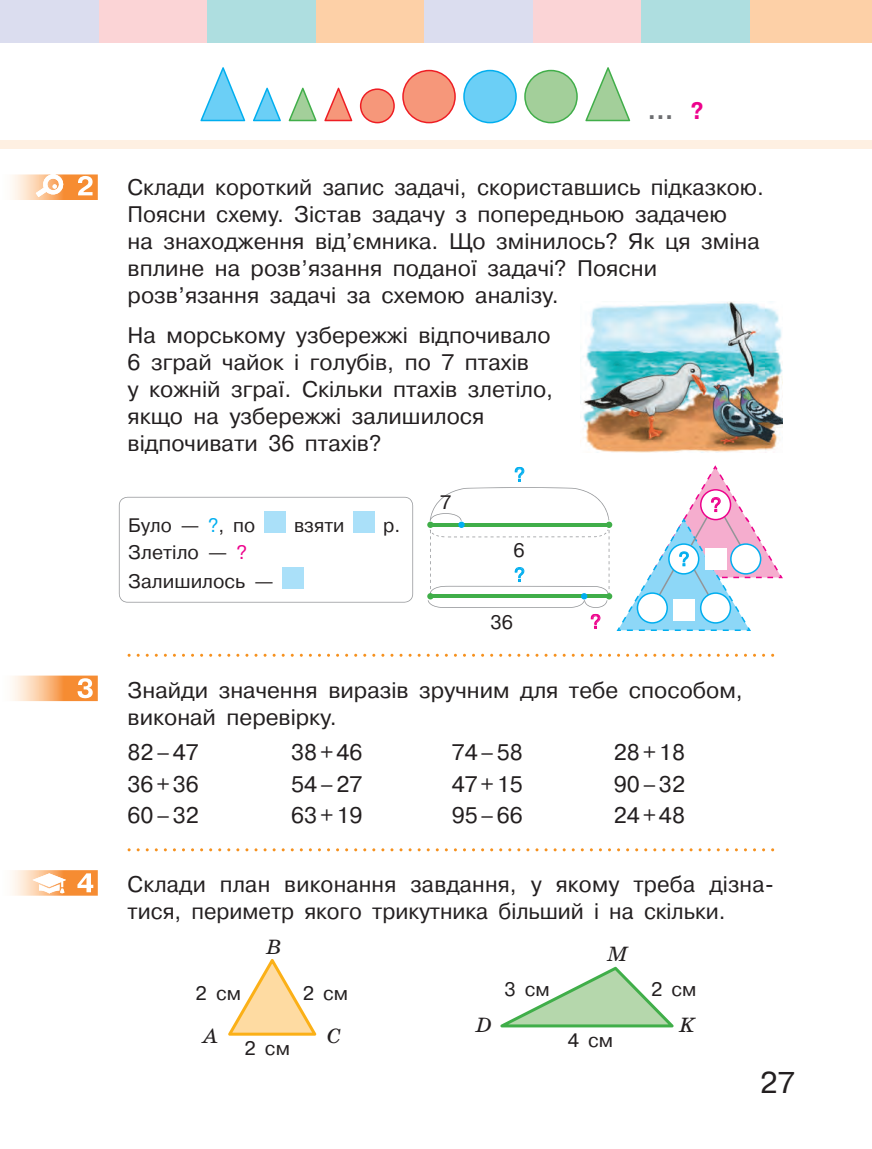
<style>
.page{position:relative;width:872px;height:1149px;background:#fff}
.page>*{position:absolute;margin:0;border:0;box-sizing:border-box;transform-origin:0 0}
.t1{font:30px "Pragmatica C";color:#231f20}
.t2{font:700 24px "Pragmatica C";color:#6c6d70;scale:.9 1}
.t3{font:22.5px/27px "Pragmatica C";color:#231f20}
.t4{font:italic 21px "School Book C";color:#231f20}
.t5{font:19.5px/28.2px "Pragmatica C";color:#231f20}
.t6{font:19.5px "Pragmatica C";color:#00aeef}
.t7{font:19.5px "Pragmatica C";color:#ed028c}
.s1{color:#ed028c}
.s2{font-weight:700;font-size:27px;color:#fff}
.s3{color:#00aeef}
</style>
<div class="page">
<div style="left:749px;top:0;width:123px;height:43px;background:#fdd0a7"></div>
<div style="left:641px;top:0;width:108px;height:43px;background:#aedee0"></div>
<div style="left:532px;top:0;width:109px;height:43px;background:#fbd4d6"></div>
<div style="left:99px;top:0;width:108px;height:43px;background:#fbd4d6"></div>
<div style="left:424px;top:0;width:108px;height:43px;background:#dbddef"></div>
<div style="left:0;top:0;width:99px;height:43px;background:#dbddef"></div>
<div style="left:315px;top:0;width:109px;height:43px;background:#fdd0a7"></div>
<div style="left:207px;top:0;width:108px;height:43px;background:#aedee0"></div>
<div style="left:0;top:140px;width:872px;height:8px;background:#fef0e2"></div>
<svg style="left:128px;top:653px;width:646px;height:3px"></svg>
<svg style="left:128px;top:848px;width:646px;height:3px"></svg>
<svg style="left:119px;top:496px;width:294px;height:106px"></svg>
<svg style="left:427px;top:465px;width:356px;height:165px"></svg>
<svg style="left:228px;top:959px;width:88px;height:76px"></svg>
<svg style="left:500px;top:966px;width:173px;height:61px"></svg>
<img style="left:12px;top:174px;width:86px;height:26px">
<img style="left:78px;top:176px;width:15px;height:19px">
<svg style="left:36px;top:174px;width:29px;height:23px"></svg>
<img style="left:580px;top:301px;width:202px;height:151px">
<img style="left:12px;top:675px;width:86px;height:26px">
<img style="left:78px;top:678px;width:15px;height:20px">
<img style="left:12px;top:870px;width:86px;height:25px">
<img style="left:77px;top:873px;width:16px;height:19px">
<svg style="left:32px;top:886px;width:34px;height:7px"></svg>
<img style="left:32px;top:873px;width:34px;height:13px">
<img style="left:39px;top:884px;width:21px;height:9px">
<svg style="left:200px;top:67px;width:45px;height:54px"></svg>
<svg style="left:585px;top:67px;width:45px;height:54px"></svg>
<svg style="left:253px;top:88px;width:28px;height:33px"></svg>
<svg style="left:289px;top:88px;width:28px;height:33px"></svg>
<svg style="left:324px;top:88px;width:28px;height:33px"></svg>
<svg style="left:360px;top:88px;width:35px;height:35px"></svg>
<svg style="left:402px;top:70px;width:54px;height:53px"></svg>
<svg style="left:463px;top:70px;width:54px;height:53px"></svg>
<svg style="left:524px;top:70px;width:54px;height:53px"></svg>
<p class="t2" style="left:648px;top:97px;width:63px">... <span class="s1">?</span></p>
<p class="t3" style="left:128px;top:174px;width:638px;text-indent:-51px"><span class="s2">2</span> Склади короткий запис задачі, скориставшись підказкою.<br>Поясни схему. Зістав задачу з попередньою задачею<br>на знаходження від’ємника. Що змінилось? Як ця зміна вплине на розв’язання поданої задачі? Поясни розв’язання задачі за схемою аналізу.</p>
<p class="t3" style="left:128px;top:322px;width:427px">На морському узбережжі відпочивало<br>6 зграй чайок і голубів, по 7 птахів<br>у кожній зграї. Скільки птахів злетіло, якщо на узбережжі залишилося відпочивати 36 птахів?</p>
<p class="t5" style="left:128px;top:511px;width:129px">Було — <span class="s3">?</span>, по</p>
<p class="t5" style="left:294px;top:511px;width:52px">взяти</p>
<p class="t5" style="left:383px;top:511px;width:19px">р.</p>
<p class="t5" style="left:128px;top:538px;width:147px">Злетіло — <span class="s1">?<br></span>Залишилось —</p>
<p class="t5" style="left:440px;top:487px;width:13px">7</p>
<p class="t6" style="left:514px;top:463px;width:12px">?</p>
<p class="t5" style="left:513px;top:536px;width:13px">6</p>
<p class="t6" style="left:514px;top:563px;width:12px">?</p>
<p class="t5" style="left:490px;top:608px;width:24px">36</p>
<p class="t7" style="left:590px;top:610px;width:12px">?</p>
<p class="t6" style="left:678px;top:548px;width:12px">?</p>
<p class="t7" style="left:710px;top:494px;width:12px">?</p>
<p class="t3" style="left:128px;top:676px;width:617px">Знайди значення виразів зручним для тебе способом, виконай перевірку.</p>
<p class="t3" style="left:128px;top:739px;width:73px">82 – 47</p>
<p class="t3" style="left:291px;top:739px;width:73px">38 + 46</p>
<p class="t3" style="left:452px;top:739px;width:73px">74 – 58</p>
<p class="t3" style="left:614px;top:739px;width:73px">28 + 18</p>
<p class="t3" style="left:128px;top:770px;width:73px">36 + 36</p>
<p class="t3" style="left:291px;top:770px;width:73px">54 – 27</p>
<p class="t3" style="left:452px;top:770px;width:73px">47 + 15</p>
<p class="t3" style="left:614px;top:770px;width:73px">90 – 32</p>
<p class="t3" style="left:128px;top:801px;width:73px">60 – 32</p>
<p class="t3" style="left:291px;top:801px;width:73px">63 + 19</p>
<p class="t3" style="left:452px;top:801px;width:73px">95 – 66</p>
<p class="t3" style="left:614px;top:801px;width:73px">24 + 48</p>
<p class="t3" style="left:77px;top:870px;width:699px;text-align:center"><span class="s2">4</span> Склади план виконання завдання, у якому треба дізна&shy;тися, периметр якого трикутника більший і на скільки.</p>
<p class="t4" style="left:266px;top:934px;width:17px">В</p>
<p class="t5" style="left:196px;top:979px;width:47px">2 см</p>
<p class="t5" style="left:303px;top:979px;width:47px">2 см</p>
<p class="t4" style="left:203px;top:1024px;width:16px">A</p>
<p class="t5" style="left:244px;top:1033px;width:47px">2 см</p>
<p class="t4" style="left:327px;top:1024px;width:15px">С</p>
<p class="t4" style="left:475px;top:1012px;width:18px">D</p>
<p class="t4" style="left:607px;top:941px;width:23px">M</p>
<p class="t5" style="left:504px;top:975px;width:47px">3 см</p>
<p class="t5" style="left:651px;top:975px;width:47px">2 см</p>
<p class="t5" style="left:568px;top:1026px;width:47px">4 см</p>
<p class="t4" style="left:679px;top:1012px;width:19px">K</p>
<h1 class="t1" style="left:760px;top:1065px;width:36px">27</h1>
</div>
